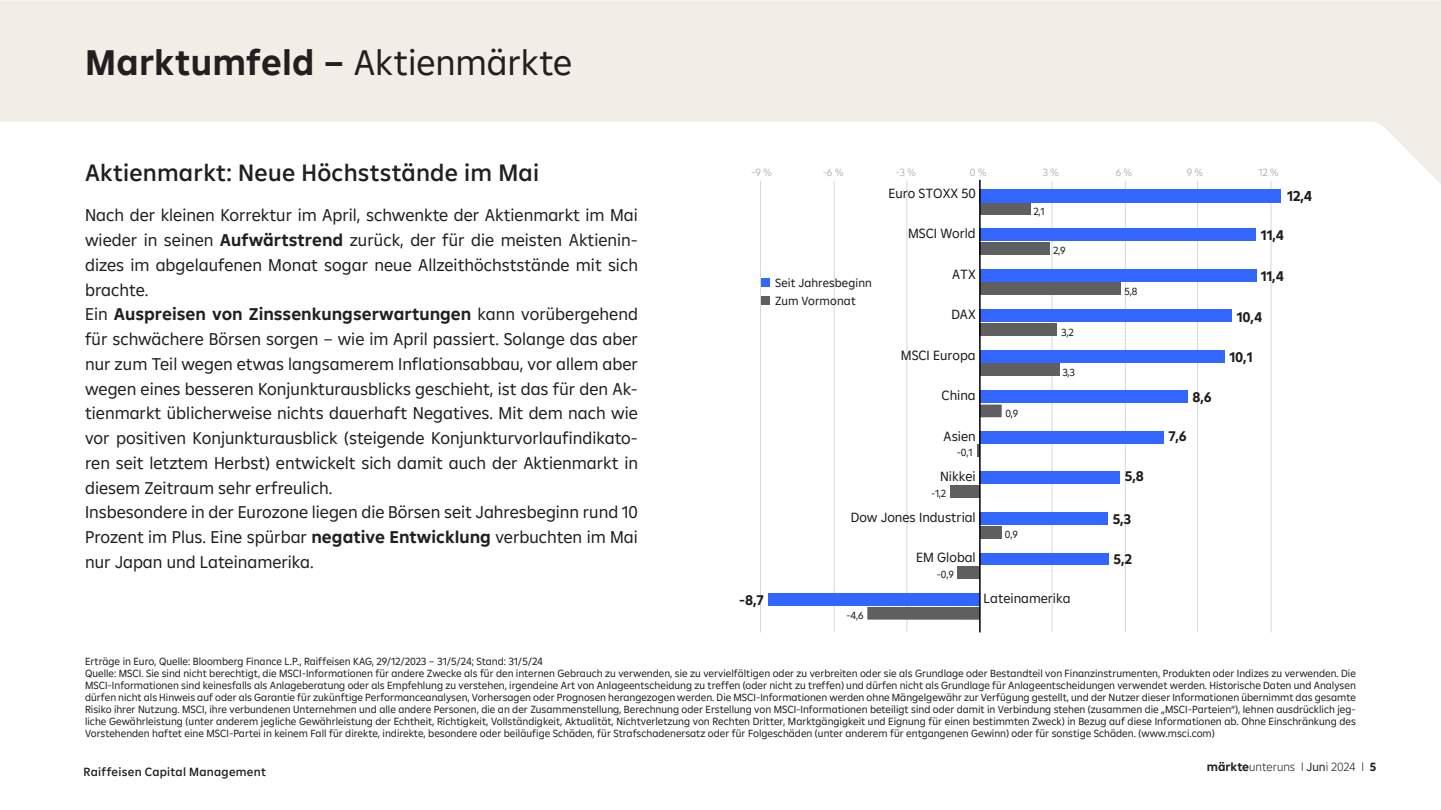
<style>
.page{position:relative;width:1441px;height:810px;background:#fff}
.page>*{position:absolute;margin:0;border:0;box-sizing:border-box;transform-origin:0 0}
.t1{font:700 36px "Amalia";letter-spacing:.005em;color:#231f20}
.t2{font:500 24px "Amalia";letter-spacing:.01em;color:#231f20}
.t3{font:17.25px/24.8px "Amalia";color:#231f20;text-align:justify}
.t4{font:700 14.55px "Amalia";color:#1d1d1b}
.t5{font:700 14.1px "Amalia";letter-spacing:-.01em;color:#1d1d1b}
.t6{font:13.5px "Amalia";color:#1d1d1b}
.t7{font:500 12px "Amalia";letter-spacing:.02em;color:#231f20}
.t8{font:12px/18px "Amalia";letter-spacing:.01em;color:#1d1719}
.t9{font:300 12px "Amalia";color:#231f20}
.t10{font:10.5px/12px "Amalia";color:#231f20;text-align:justify}
.t11{font:10.5px "Amalia";color:#1d1d1b}
.t12{font:300 10.5px "Amalia";color:#9d9d9c}
.s1{font-weight:400}
.s2{font-weight:700}
</style>
<div class="page">
<svg style="left:0;top:0;width:1441px;height:190px;fill:#f2ede6"></svg>
<hr style="left:1051px;top:181px;width:1px;height:451px;background:#d7d7d8">
<hr style="left:1125px;top:181px;width:1px;height:451px;background:#d7d7d8">
<hr style="left:906px;top:181px;width:1px;height:451px;background:#d7d7d8">
<hr style="left:834px;top:181px;width:1px;height:451px;background:#d7d7d8">
<hr style="left:760px;top:181px;width:1px;height:451px;background:#d7d7d8">
<hr style="left:1197px;top:181px;width:1px;height:451px;background:#d7d7d8">
<hr style="left:1270px;top:181px;width:1px;height:451px;background:#d7d7d8">
<div style="left:761px;top:278px;width:8px;height:9px;background:#36f"></div>
<div style="left:761px;top:297px;width:8px;height:8px;background:#5f5f5f"></div>
<div style="left:979px;top:228px;width:277px;height:13px;background:#36f"></div>
<div style="left:979px;top:242px;width:71px;height:13px;background:#5f5f5f"></div>
<div style="left:979px;top:512px;width:129px;height:13px;background:#36f"></div>
<div style="left:979px;top:526px;width:22px;height:13px;background:#5f5f5f"></div>
<div style="left:979px;top:269px;width:277px;height:12px;background:#36f"></div>
<div style="left:979px;top:283px;width:141px;height:12px;background:#5f5f5f"></div>
<div style="left:979px;top:350px;width:245px;height:12px;background:#36f"></div>
<div style="left:979px;top:364px;width:80px;height:12px;background:#5f5f5f"></div>
<div style="left:979px;top:309px;width:253px;height:13px;background:#36f"></div>
<div style="left:979px;top:323px;width:78px;height:13px;background:#5f5f5f"></div>
<div style="left:979px;top:390px;width:209px;height:13px;background:#36f"></div>
<div style="left:979px;top:405px;width:22px;height:12px;background:#5f5f5f"></div>
<div style="left:979px;top:431px;width:185px;height:12px;background:#36f"></div>
<svg style="left:977px;top:445px;width:2px;height:12px"></svg>
<div style="left:979px;top:553px;width:129px;height:12px;background:#36f"></div>
<div style="left:957px;top:567px;width:22px;height:12px;background:#5f5f5f"></div>
<div style="left:768px;top:593px;width:211px;height:13px;background:#36f"></div>
<div style="left:867px;top:607px;width:112px;height:13px;background:#5f5f5f"></div>
<div style="left:979px;top:471px;width:141px;height:13px;background:#36f"></div>
<div style="left:950px;top:485px;width:29px;height:13px;background:#5f5f5f"></div>
<div style="left:980px;top:203px;width:50px;height:12px;background:#5f5f5f"></div>
<div style="left:980px;top:189px;width:301px;height:13px;background:#36f"></div>
<hr style="left:979px;top:180px;width:1px;height:452px;background:#000">
<p class="t1" style="left:85px;top:39px;width:489px">Marktumfeld – <span class="s1">Aktienmärkte</span></p>
<p class="t2" style="left:85px;top:157px;width:456px">Aktienmarkt: Neue Höchststände im Mai</p>
<p class="t3" style="left:85px;top:202px;width:554px">Nach der kleinen Korrektur im April, schwenkte der Aktienmarkt im Mai wieder in seinen <span class="s2">Aufwärtstrend</span> zurück, der für die meisten Aktienin&shy;dizes im abgelaufenen Monat sogar neue Allzeithöchststände mit sich brachte.</p>
<p class="t3" style="left:85px;top:301px;width:554px">Ein <span class="s2">Auspreisen von Zinssenkungserwartungen</span> kann vorübergehend für schwächere Börsen sorgen – wie im April passiert. Solange das aber nur zum Teil wegen etwas langsamerem Inflationsabbau, vor allem aber wegen eines besseren Konjunkturausblicks geschieht, ist das für den Ak&shy;tienmarkt üblicherweise nichts dauerhaft Negatives. Mit dem nach wie vor positiven Konjunkturausblick (steigende Konjunkturvorlaufindikato&shy;ren seit letztem Herbst) entwickelt sich damit auch der Aktienmarkt in diesem Zeitraum sehr erfreulich.</p>
<p class="t3" style="left:85px;top:499px;width:554px">Insbesondere in der Eurozone liegen die Börsen seit Jahresbeginn rund 10<br>Prozent im Plus. Eine spürbar <span class="s2">negative Entwicklung</span> verbuchten im Mai nur Japan und Lateinamerika.</p>
<p class="t12" style="left:751px;top:166px;width:22px">-9 %</p>
<p class="t12" style="left:822px;top:166px;width:22px">-6 %</p>
<p class="t12" style="left:895px;top:166px;width:22px">-3 %</p>
<p class="t12" style="left:970px;top:166px;width:18px">0 %</p>
<p class="t12" style="left:1042px;top:166px;width:18px">3 %</p>
<p class="t12" style="left:1116px;top:166px;width:18px">6 %</p>
<p class="t12" style="left:1187px;top:166px;width:18px">9 %</p>
<p class="t12" style="left:1258px;top:166px;width:21px">12 %</p>
<p class="t5" style="left:739px;top:591px;width:26px">-8,7</p>
<p class="t6" style="left:888px;top:184px;width:89px">Euro STOXX 50</p>
<p class="t6" style="left:908px;top:225px;width:69px">MSCI World</p>
<p class="t6" style="left:952px;top:265px;width:25px">ATX</p>
<p class="t6" style="left:951px;top:306px;width:26px">DAX</p>
<p class="t6" style="left:901px;top:346px;width:76px">MSCI Europa</p>
<p class="t6" style="left:941px;top:387px;width:36px">China</p>
<p class="t6" style="left:943px;top:427px;width:34px">Asien</p>
<p class="t6" style="left:940px;top:468px;width:37px">Nikkei</p>
<p class="t6" style="left:851px;top:508px;width:126px">Dow Jones Industrial</p>
<p class="t6" style="left:916px;top:549px;width:61px">EM Global</p>
<p class="t8" style="left:775px;top:273px;width:98px">Seit Jahresbeginn<br>Zum Vormonat</p>
<p class="t11" style="left:957px;top:445px;width:17px">-0,1</p>
<p class="t11" style="left:931px;top:486px;width:17px">-1,2</p>
<p class="t11" style="left:846px;top:609px;width:19px">-4,6</p>
<p class="t11" style="left:937px;top:567px;width:19px">-0,9</p>
<p class="t11" style="left:1033px;top:204px;width:12px">2,1</p>
<p class="t11" style="left:1053px;top:244px;width:14px">2,9</p>
<p class="t11" style="left:1005px;top:406px;width:15px">0,9</p>
<p class="t11" style="left:1061px;top:326px;width:14px">3,2</p>
<p class="t11" style="left:1062px;top:366px;width:14px">3,3</p>
<p class="t11" style="left:1005px;top:528px;width:15px">0,9</p>
<p class="t6" style="left:983px;top:589px;width:88px">Lateinamerika</p>
<p class="t11" style="left:1124px;top:284px;width:14px">5,8</p>
<p class="t5" style="left:1124px;top:467px;width:20px">5,8</p>
<p class="t5" style="left:1112px;top:510px;width:20px">5,3</p>
<p class="t5" style="left:1113px;top:550px;width:20px">5,2</p>
<p class="t5" style="left:1192px;top:388px;width:21px">8,6</p>
<p class="t5" style="left:1168px;top:427px;width:20px">7,6</p>
<p class="t4" style="left:1287px;top:186px;width:27px">12,4</p>
<p class="t5" style="left:1261px;top:226px;width:25px">11,4</p>
<p class="t5" style="left:1260px;top:267px;width:25px">11,4</p>
<p class="t5" style="left:1236px;top:308px;width:27px">10,4</p>
<p class="t5" style="left:1229px;top:348px;width:25px">10,1</p>
<p class="t10" style="left:85px;top:655px;width:459px">Erträge in Euro, Quelle: Bloomberg Finance L.P., Raiffeisen KAG, 29/12/2023 – 31/5/24; Stand: 31/5/24</p>
<p class="t10" style="left:85px;top:667px;width:1272px">Quelle: MSCI. Sie sind nicht berechtigt, die MSCI-Informationen für andere Zwecke als für den internen Gebrauch zu verwenden, sie zu vervielfältigen oder zu verbreiten oder sie als Grundlage oder Bestandteil von Finanzinstrumenten, Produkten oder Indizes zu verwenden. Die MSCI-Informationen sind keinesfalls als Anlageberatung oder als Empfehlung zu verstehen, irgendeine Art von Anlageentscheidung zu treffen (oder nicht zu treffen) und dürfen nicht als Grundlage für Anlageentscheidungen verwendet werden. Historische Daten und Analysen dürfen nicht als Hinweis auf oder als Garantie für zukünftige Performanceanalysen, Vorhersagen oder Prognosen herangezogen werden. Die MSCI-Informationen werden ohne Mängelgewähr zur Verfügung gestellt, und der Nutzer dieser Informationen übernimmt das gesamte Risiko ihrer Nutzung. MSCI, ihre verbundenen Unternehmen und alle andere Personen, die an der Zusammenstellung, Berechnung oder Erstellung von MSCI-Informationen beteiligt sind oder damit in Verbindung stehen (zusammen die „MSCI-Parteien“), lehnen ausdrücklich jeg&shy;liche Gewährleistung (unter anderem jegliche Gewährleistung der Echtheit, Richtigkeit, Vollständigkeit, Aktualität, Nichtverletzung von Rechten Dritter, Marktgängigkeit und Eignung für einen bestimmten Zweck) in Bezug auf diese Informationen ab. Ohne Einschränkung des Vorstehenden haftet eine MSCI-Partei in keinem Fall für direkte, indirekte, besondere oder beiläufige Schäden, für Strafschadenersatz oder für Folgeschäden (unter anderem für entgangenen Gewinn) oder für sonstige Schäden. (www.msci.com)</p>
<p class="t7" style="left:84px;top:764px;width:184px">Raiffeisen Capital Management</p>
<p class="t9" style="left:1206px;top:759px;width:171px"><span class="s2">märkte</span>unteruns l <span class="s1">Jun</span>i 2024 l <span class="s2">5</span></p>
</div>
